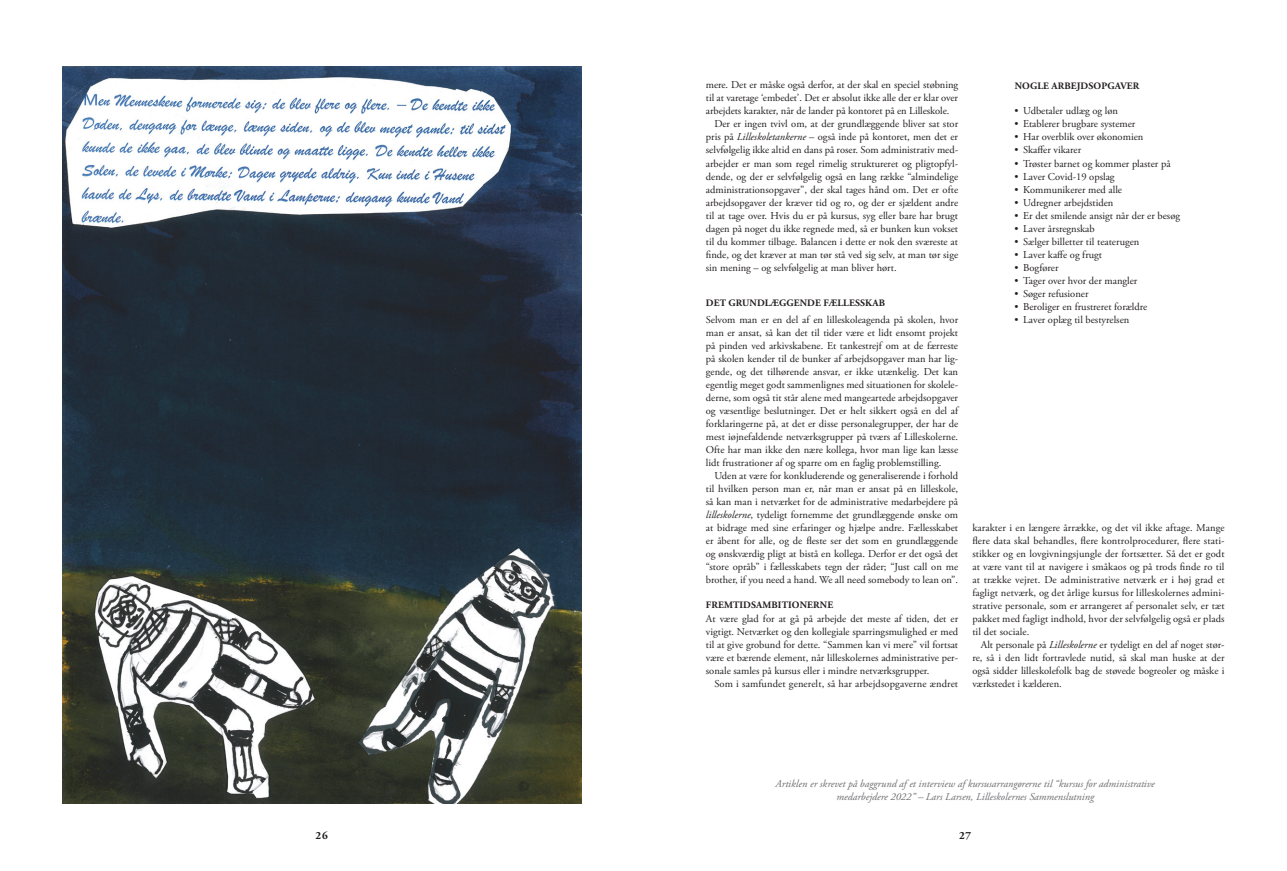
<style>
.page{position:relative;width:1287px;height:871px;background:#fff}
.page>*{position:absolute;margin:0;border:0;box-sizing:border-box;transform-origin:0 0}
.t1{font:700 11px "Adobe Garamond Pro";color:#231f20}
.Brødtekst{font:10.5px/13px "Adobe Garamond Pro";color:#231f20;text-align:justify}
.t2{font:italic 10.5px "Adobe Garamond Pro";color:#6c6d70}
.Mellemrubrik{font:700 9.8px "Adobe Garamond Pro";letter-spacing:.015em;color:#231f20}
.s1{font-style:italic}
</style>
<div class="page">
<img style="left:62px;top:67px;width:519px;height:736px">
<p class="Brødtekst" style="left:706px;top:79px;width:254px">mere. Det er måske også derfor, at der skal en speciel støbning til at varetage ‘embedet’. Det er absolut ikke alle der er klar over arbejdets karakter, når de lander på kontoret på en Lilleskole.</p>
<p class="Brødtekst" style="left:706px;top:118px;width:254px;text-indent:9px">Der er ingen tvivl om, at der grundlæggende bliver sat stor pris på <span class="s1">Lilleskoletankerne</span> – også inde på kontoret, men det er selvfølgelig ikke altid en dans på roser. Som administrativ med&shy;arbejder er man som regel rimelig struktureret og pligtopfyl&shy;dende, og der er selvfølgelig også en lang række “almindelige administrationsopgaver”, der skal tages hånd om. Det er ofte arbejdsopgaver der kræver tid og ro, og der er sjældent andre til at tage over. Hvis du er på kursus, syg eller bare har brugt dagen på noget du ikke regnede med, så er bunken kun vokset til du kommer tilbage. Balancen i dette er nok den sværeste at finde, og det kræver at man tør stå ved sig selv, at man tør sige sin mening – og selvfølgelig at man bliver hørt.</p>
<p class="Mellemrubrik" style="left:706px;top:297px;width:180px">DET GRUNDLÆGGENDE FÆLLESSKAB</p>
<p class="Brødtekst" style="left:706px;top:313px;width:254px">Selvom man er en del af en lilleskoleagenda på skolen, hvor man er ansat, så kan det til tider være et lidt ensomt projekt på pinden ved arkivskabene. Et tankestrejf om at de færreste på skolen kender til de bunker af arbejdsopgaver man har lig&shy;gende, og det tilhørende ansvar, er ikke utænkelig. Det kan egentlig meget godt sammenlignes med situationen for skolele&shy;derne, som også tit står alene med mangeartede arbejdsopgaver og væsentlige beslutninger. Det er helt sikkert også en del af forklaringerne på, at det er disse personalegrupper, der har de mest iøjnefaldende netværksgrupper på tværs af Lilleskolerne.<br>Ofte har man ikke den nære kollega, hvor man lige kan læsse lidt frustrationer af og sparre om en faglig problemstilling.</p>
<p class="Brødtekst" style="left:706px;top:469px;width:254px;text-indent:9px">Uden at være for konkluderende og generaliserende i forhold til hvilken person man er, når man er ansat på en lilleskole, så kan man i netværket for de administrative medarbejdere på <span class="s1">lilleskolerne</span>, tydeligt fornemme det grundlæggende ønske om at bidrage med sine erfaringer og hjælpe andre. Fællesskabet er åbent for alle, og de fleste ser det som en grundlæggende og ønskværdig pligt at bistå en kollega. Derfor er det også det “store opråb” i fællesskabets tegn der råder; “Just call on me brother, if you need a hand. We all need somebody to lean on”.</p>
<p class="Mellemrubrik" style="left:706px;top:598px;width:129px">FREMTIDSAMBITIONERNE</p>
<p class="Brødtekst" style="left:706px;top:612px;width:254px">At være glad for at gå på arbejde det meste af tiden, det er vigtigt. Netværket og den kollegiale sparringsmulighed er med til at give grobund for dette. “Sammen kan vi mere” vil fortsat være et bærende element, når lilleskolernes administrative per&shy;sonale samles på kursus eller i mindre netværksgrupper.</p>
<p class="Brødtekst" style="left:714px;top:677px;width:245px">Som i samfundet generelt, så har arbejdsopgaverne ændret</p>
<p class="Mellemrubrik" style="left:1015px;top:80px;width:126px">NOGLE ARBEJDSOPGAVER</p>
<p class="Brødtekst" style="left:1015px;top:105px;width:105px">• Udbetaler udlæg og løn</p>
<p class="Brødtekst" style="left:1015px;top:118px;width:122px">• Etablerer brugbare systemer</p>
<p class="Brødtekst" style="left:1015px;top:131px;width:130px">• Har overblik over økonomien</p>
<p class="Brødtekst" style="left:1015px;top:144px;width:68px">• Skaffer vikarer</p>
<p class="Brødtekst" style="left:1015px;top:157px;width:157px">• Trøster barnet og kommer plaster på</p>
<p class="Brødtekst" style="left:1015px;top:170px;width:101px">• Laver Covid-19 opslag</p>
<p class="Brødtekst" style="left:1015px;top:183px;width:109px">• Kommunikerer med alle</p>
<p class="Brødtekst" style="left:1015px;top:196px;width:100px">• Udregner arbejdstiden</p>
<p class="Brødtekst" style="left:1015px;top:209px;width:167px">• Er det smilende ansigt når der er besøg</p>
<p class="Brødtekst" style="left:1015px;top:222px;width:82px">• Laver årsregnskab</p>
<p class="Brødtekst" style="left:1015px;top:235px;width:126px">• Sælger billetter til teaterugen</p>
<p class="Brødtekst" style="left:1015px;top:248px;width:89px">• Laver kaffe og frugt</p>
<p class="Brødtekst" style="left:1015px;top:261px;width:45px">• Bogfører</p>
<p class="Brødtekst" style="left:1015px;top:274px;width:124px">• Tager over hvor der mangler</p>
<p class="Brødtekst" style="left:1015px;top:287px;width:75px">• Søger refusioner</p>
<p class="Brødtekst" style="left:1015px;top:300px;width:134px">• Beroliger en frustreret forældre</p>
<p class="Brødtekst" style="left:1015px;top:313px;width:116px">• Laver oplæg til bestyrelsen</p>
<p class="Brødtekst" style="left:972px;top:521px;width:254px">karakter i en længere årrække, og det vil ikke aftage. Mange flere data skal behandles, flere kontrolprocedurer, flere stati&shy;stikker og en lovgivningsjungle der fortsætter. Så det er godt at være vant til at navigere i småkaos og på trods finde ro til at trække vejret. De administrative netværk er i høj grad et fagligt netværk, og det årlige kursus for lilleskolernes admini&shy;strative personale, som er arrangeret af personalet selv, er tæt pakket med fagligt indhold, hvor der selvfølgelig også er plads til det sociale.</p>
<p class="Brødtekst" style="left:972px;top:638px;width:254px;text-indent:9px">Alt personale på <span class="s1">Lilleskolerne</span> er tydeligt en del af noget stør&shy;re, så i den lidt fortravlede nutid, så skal man huske at der også sidder lilleskolefolk bag de støvede bogreoler og måske i værkstedet i kælderen.</p>
<p class="t2" style="left:776px;top:777px;width:381px">Artiklen er skrevet på baggrund af et interview af kursusarrangørerne til “kursus for administrative</p>
<p class="t2" style="left:836px;top:790px;width:259px">medarbejdere 2022” – Lars Larsen, Lilleskolernes Sammenslutning</p>
<p class="t1" style="left:316px;top:828px;width:14px">26</p>
<p class="t1" style="left:959px;top:828px;width:14px">27</p>
</div>
